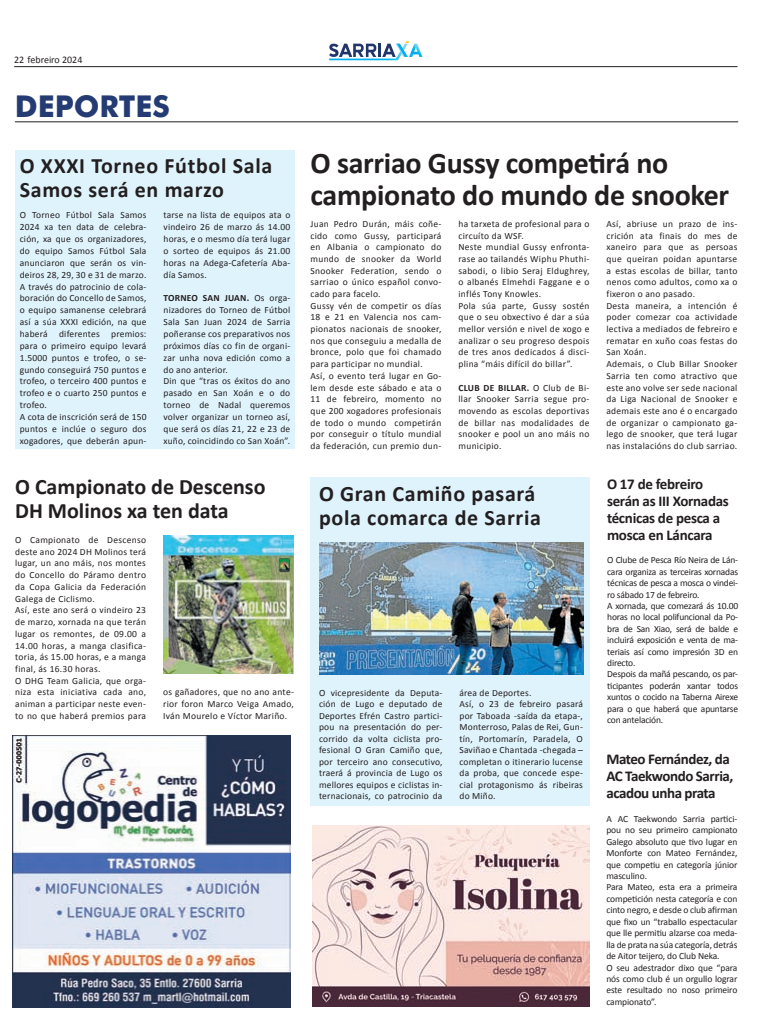
<style>
.page{position:relative;width:780px;height:1035px;background:#fff}
.page>*{position:absolute;margin:0;border:0;box-sizing:border-box;transform-origin:0 0}
.t1{font:700 30px/32px "Calibri";letter-spacing:-.01em;color:#231f20}
.t2{font:700 30px "Futura";color:#253b73}
.t3{font:700 22px/24px "Calibri";letter-spacing:.03em;color:#231f20}
.t4{font:700 22px/24px "Calibri";color:#231f20}
.t5{font:700 15px/17px "Calibri";letter-spacing:-.03em;color:#231f20}
.t6{font:10px "Calibri";color:#231f20}
.t7{font:9.5px/11.7px "Calibri";letter-spacing:.02em;color:#231f20}
.t8{font:9.5px/11.4px "Calibri";letter-spacing:-.01em;color:#231f20}
.t9{font:9.5px/11.4px "Calibri";letter-spacing:-.02em;color:#231f20}
.s1{font-weight:700}
</style>
<div class="page">
<hr style="left:14px;top:66px;width:723px;height:1px;background:#231f20">
<svg style="left:329px;top:41px;width:93px;height:19px"></svg>
<div style="left:310px;top:477px;width:280px;height:329px;background:#dff3fc"></div>
<hr style="left:15px;top:121px;width:723px;height:1px;background:#231f20">
<div style="left:15px;top:150px;width:279px;height:299px;background:#dff3fc"></div>
<img style="left:164px;top:536px;width:129px;height:137px">
<img style="left:319px;top:542px;width:264px;height:132px">
<img style="left:312px;top:825px;width:278px;height:181px">
<img style="left:13px;top:735px;width:277px;height:272px">
<p class="t6" style="left:14px;top:54px;width:70px">22 febreiro 2024</p>
<h1 class="t2" style="left:15px;top:84px;width:156px">DEPORTES</h1>
<h2 class="t3" style="left:20px;top:152px;width:254px">O XXXI Torneo Fútbol Sala<br>Samos será en marzo</h2>
<p class="t7" style="left:20px;top:209px;width:128px">O Torneo Fútbol Sala Samos<br>2024 xa ten data de celebra&shy;ción, xa que os organizadores, do equipo Samos Fútbol Sala anunciaron que serán os vin&shy;deiros 28, 29, 30 e 31 de marzo.<br>A través do patrocinio de cola&shy;boración do Concello de Samos, o equipo samanense celebrará así a súa XXXI edición, na que haberá diferentes premios: para o primeiro equipo levará<br>1.5000 puntos e trofeo, o se&shy;gundo conseguirá 750 puntos e trofeo, o terceiro 400 puntos e trofeo e o cuarto 250 puntos e trofeo.<br>A cota de inscrición será de 150 puntos e inclúe o seguro dos xogadores, que deberán apun-</p>
<p class="t7" style="left:163px;top:209px;width:128px;text-align:justify">tarse na lista de equipos ata o vindeiro 26 de marzo ás 14.00 horas, e o mesmo día terá lugar o sorteo de equipos ás 21.00 horas na Adega-Cafetería Aba&shy;día Samos.</p>
<p class="t7" style="left:163px;top:292px;width:128px"><span class="s1">TORNEO SAN JUAN.</span> Os orga&shy;nizadores do Torneo de Fútbol<br>Sala San Juan 2024 de Sarria poñeranse cos preparativos nos próximos días co fin de organi&shy;zar unha nova edición como a do ano anterior.<br>Din que “tras os éxitos do ano pasado en San Xoán e o do torneo de Nadal queremos volver organizar un torneo así, que será os días 21, 22 e 23 de xuño, coincidindo co San Xoán”.</p>
<h2 class="t4" style="left:15px;top:474px;width:252px">O Campionato de Descenso<br>DH Molinos xa ten data</h2>
<p class="t7" style="left:15px;top:533px;width:132px">O Campionato de Descenso deste ano 2024 DH Molinos terá lugar, un ano máis, nos montes do Concello do Páramo dentro da Copa Galicia da Federación<br>Galega de Ciclismo.<br>Así, este ano será o vindeiro 23 de marzo, xornada na que terán lugar os remontes, de 09.00 a<br>14.00 horas, a manga clasifica&shy;toria, ás 15.00 horas, e a manga final, ás 16.30 horas.<br>O DHG Team Galicia, que orga&shy;niza esta iniciativa cada ano, animan a participar neste even&shy;to no que haberá premios para</p>
<p class="t7" style="left:163px;top:685px;width:132px;text-align:justify">os gañadores, que no ano ante&shy;rior foron Marco Veiga Amado, Iván Mourelo e Víctor Mariño.</p>
<h1 class="t1" style="left:310px;top:145px;width:420px">O sarriao Gussy competirá no campionato do mundo de snooker</h1>
<p class="t7" style="left:310px;top:217px;width:132px">Juan Pedro Durán, máis coñe&shy;cido como Gussy, participará en Albania o campionato do mundo de snooker da World<br>Snooker Federation, sendo o sarriao o único español convo&shy;cado para facelo.<br>Gussy vén de competir os días<br>18 e 21 en Valencia nos cam&shy;pionatos nacionais de snooker, nos que conseguiu a medalla de bronce, polo que foi chamado para participar no mundial.<br>Así, o evento terá lugar en Go&shy;lem desde este sábado e ata o<br>11 de febreiro, momento no que 200 xogadores profesionais de todo o mundo competirán por conseguir o título mundial da federación, cun premio dun-</p>
<p class="t7" style="left:458px;top:217px;width:132px">ha tarxeta de profesional para o circuíto da WSF.<br>Neste mundial Gussy enfronta&shy;rase ao tailandés Wiphu Phuthi&shy;sabodi, o libio Seraj Eldughrey, o albanés Elmehdi Faggane e o inflés Tony Knowles.<br>Pola súa parte, Gussy sostén que o seu obxectivo é dar a súa mellor versión e nivel de xogo e analizar o seu progreso despois de tres anos dedicados á disci&shy;plina “máis difícil do billar”.</p>
<p class="t7" style="left:458px;top:381px;width:132px;text-align:justify"><span class="s1">CLUB DE BILLAR.</span> O Club de Bi&shy;llar Snooker Sarria segue pro&shy;movendo as escolas deportivas de billar nas modalidades de snooker e pool un ano máis no municipio.</p>
<h2 class="t3" style="left:319px;top:481px;width:223px">O Gran Camiño pasará pola comarca de Sarria</h2>
<p class="t7" style="left:319px;top:686px;width:125px;text-align:justify">O vicepresidente da Deputa&shy;ción de Lugo e deputado de Deportes Efrén Castro partici&shy;pou na presentación do per&shy;corrido da volta ciclista pro&shy;fesional O Gran Camiño que, por terceiro ano consecutivo, traerá á provincia de Lugo os mellores equipos e ciclistas in&shy;ternacionais, co patrocinio da</p>
<p class="t7" style="left:459px;top:686px;width:125px">área de Deportes.<br>Así, o 23 de febreiro pasará por Taboada -saída da etapa-,<br>Monterroso, Palas de Rei, Gun&shy;tín, Portomarín, Paradela, O<br>Saviñao e Chantada -chegada – completan o itinerario lucense da proba, que concede espe&shy;cial protagonismo ás ribeiras do Miño.</p>
<p class="t7" style="left:606px;top:217px;width:132px">Así, abriuse un prazo de ins&shy;crición ata finais do mes de xaneiro para que as persoas que queiran poidan apuntarse a estas escolas de billar, tanto nenos como adultos, como xa o fixeron o ano pasado.<br>Desta maneira, a intención é poder comezar coa actividade lectiva a mediados de febreiro e rematar en xuño coas festas do<br>San Xoán.<br>Ademais, o Club Billar Snooker<br>Sarria ten como atractivo que este ano volve ser sede nacional da Liga Nacional de Snooker e ademais este ano é o encargado de organizar o campionato ga&shy;lego de snooker, que terá lugar nas instalacións do club sarriao.</p>
<h3 class="t5" style="left:607px;top:474px;width:123px">O 17 de febreiro serán as III Xornadas técnicas de pesca a mosca en Láncara</h3>
<p class="t9" style="left:607px;top:554px;width:132px">O Clube de Pesca Río Neira de Lán&shy;cara organiza as terceiras xornadas técnicas de pesca a mosca o vindei&shy;ro sábado 17 de febreiro.<br>A xornada, que comezará ás 10.00 horas no local polifuncional da Po&shy;bra de San Xiao, será de balde e incluirá exposición e venta de ma&shy;teriais así como impresión 3D en directo.<br>Despois da mañá pescando, os par&shy;ticipantes poderán xantar todos xuntos o cocido na Taberna Airexe para o que haberá que apuntarse con antelación.</p>
<h3 class="t5" style="left:606px;top:749px;width:128px">Mateo Fernández, da<br>AC Taekwondo Sarria, acadou unha prata</h3>
<p class="t8" style="left:606px;top:812px;width:132px">A AC Taekwondo Sarria partici&shy;pou no seu primeiro campionato<br>Galego absoluto que tivo lugar en<br>Monforte con Mateo Fernández, que competiu en categoría júnior masculino.<br>Para Mateo, esta era a primeira competición nesta categoría e con cinto negro, e desde o club afirman que fixo un “traballo espectacular que lle permitiu alzarse coa meda&shy;lla de prata na súa categoría, detrás de Aitor teijero, do Club Neka.<br>O seu adestrador dixo que “para nós como club é un orgullo lograr este resultado no noso primeiro campionato”.</p>
</div>
